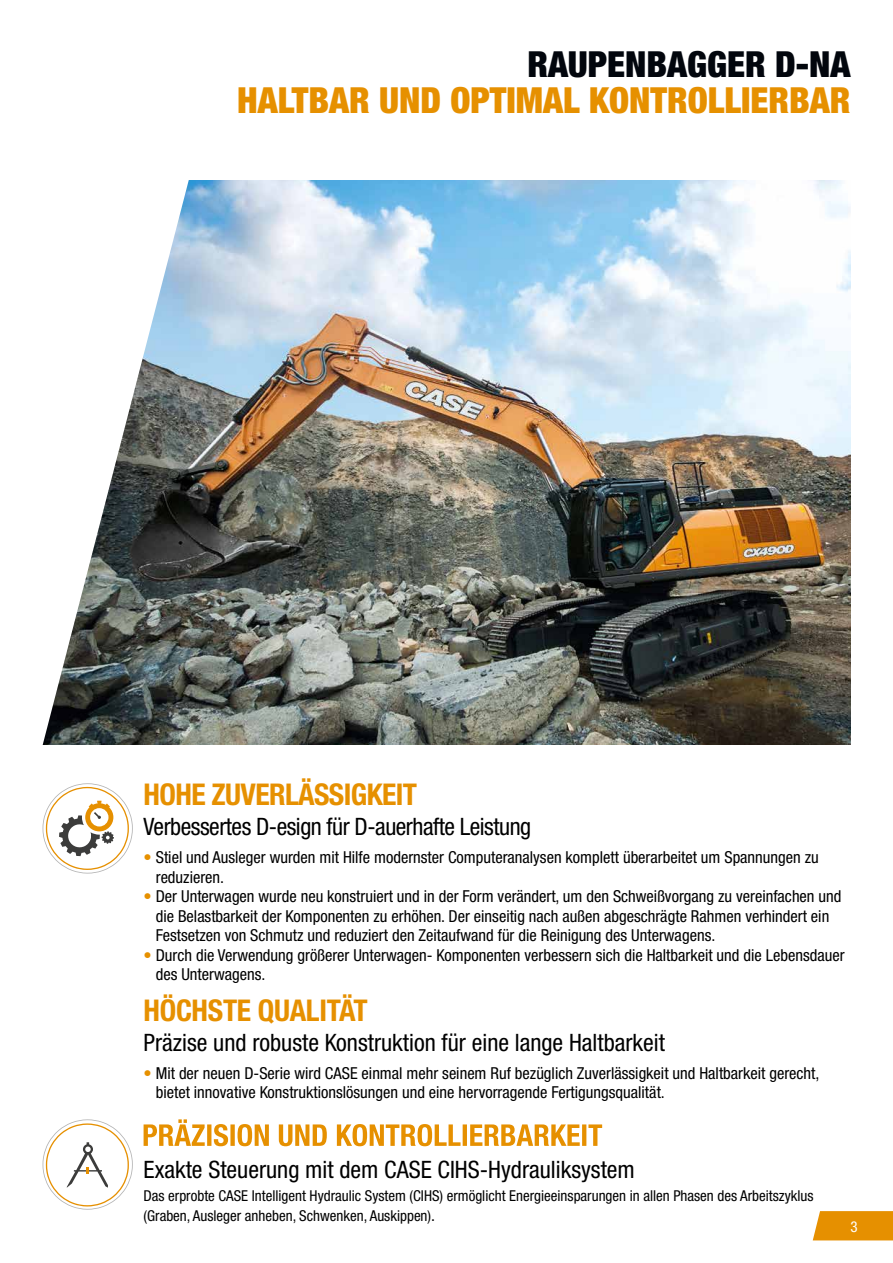
<style>
.page{position:relative;width:893px;height:1263px;background:#fff}
.page>*{position:absolute;margin:0;border:0;box-sizing:border-box;transform-origin:0 0}
.t1{font:900 condensed 36px "Helvetica Neue LT Pro";color:#e69000}
.t2{font:900 condensed 36px "Helvetica Neue LT Pro";color:#02060d}
.t3{font:700 condensed 30px "Helvetica Neue LT Pro";letter-spacing:-.02em;color:#e69000}
.t4{font:condensed 24px "Helvetica Neue LT Pro";color:#000}
.t5{font:condensed 24px "Helvetica Neue LT Pro";letter-spacing:-.02em;color:#000}
.t6{font:condensed 16.5px/19.5px "Helvetica Neue LT Pro";color:#000}
.t7{font:condensed 15px/20.2px "Helvetica Neue LT Pro";color:#000}
.t8{font:condensed 15px "Helvetica Neue LT Pro";color:#fff}
.s1{color:#e69000}
.s2{font-size:16.5px}
</style>
<div class="page">
<svg style="left:813px;top:1211px;width:80px;height:29px;background:#e7950b"></svg>
<img style="left:196px;top:180px;width:654px;height:564px">
<svg style="left:42px;top:180px;width:154px;height:654px"></svg>
<svg style="left:43px;top:783px;width:90px;height:90px"></svg>
<svg style="left:144px;top:1119px;width:458px;height:27px"></svg>
<svg style="left:43px;top:1119px;width:90px;height:91px"></svg>
<h1 class="t2" style="left:527px;top:42px;width:324px">RAUPENBAGGER D-NA</h1>
<h1 class="t1" style="left:237px;top:78px;width:615px">HALTBAR UND OPTIMAL KONTROLLIERBAR</h1>
<h2 class="t3" style="left:144px;top:776px;width:275px">HOHE ZUVERLÄSSIGKEIT</h2>
<h3 class="t5" style="left:144px;top:813px;width:389px">Verbessertes D-esign für D-auerhafte Leistung</h3>
<p class="t6" style="left:156px;top:847px;width:664px;text-indent:-12px"><span class="s1">•</span> Stiel und Ausleger wurden mit Hilfe modernster Computeranalysen komplett überarbeitet um Spannungen zu reduzieren.</p>
<p class="t6" style="left:156px;top:886px;width:687px;text-indent:-12px"><span class="s1">•</span> Der Unterwagen wurde neu konstruiert und in der Form verändert, um den Schweißvorgang zu vereinfachen und die Belastbarkeit der Komponenten zu erhöhen. Der einseitig nach außen abgeschrägte Rahmen verhindert ein<br>Festsetzen von Schmutz und reduziert den Zeitaufwand für die Reinigung des Unterwagens.</p>
<p class="t6" style="left:156px;top:945px;width:690px;text-indent:-12px"><span class="s1">•</span> Durch die Verwendung größerer Unterwagen- Komponenten verbessern sich die Haltbarkeit und die Lebensdauer des Unterwagens.</p>
<h2 class="t3" style="left:144px;top:992px;width:226px">HÖCHSTE QUALITÄT</h2>
<h3 class="t4" style="left:144px;top:1028px;width:523px">Präzise und robuste Konstruktion für eine lange Haltbarkeit</h3>
<p class="t6" style="left:156px;top:1063px;width:665px;text-indent:-12px"><span class="s1">•</span> Mit der neuen D-Serie wird CASE einmal mehr seinem Ruf bezüglich Zuverlässigkeit und Haltbarkeit gerecht, bietet innovative Konstruktionslösungen und eine hervorragende Fertigungsqualität.</p>
<h3 class="t4" style="left:144px;top:1156px;width:493px">Exakte Steuerung mit dem CASE CIHS-Hydrauliksystem</h3>
<p class="t7" style="left:144px;top:1185px;width:671px">Das erprobte CASE Intelligent Hydraulic System (CIHS) ermöglicht Energieeinsparungen in allen Phasen des Arbeitszyklus (Graben, Ausleger anheben, Schwenken, Auskippen)<span class="s2">.</span></p>
<p class="t8" style="left:850px;top:1218px;width:9px">3</p>
</div>
